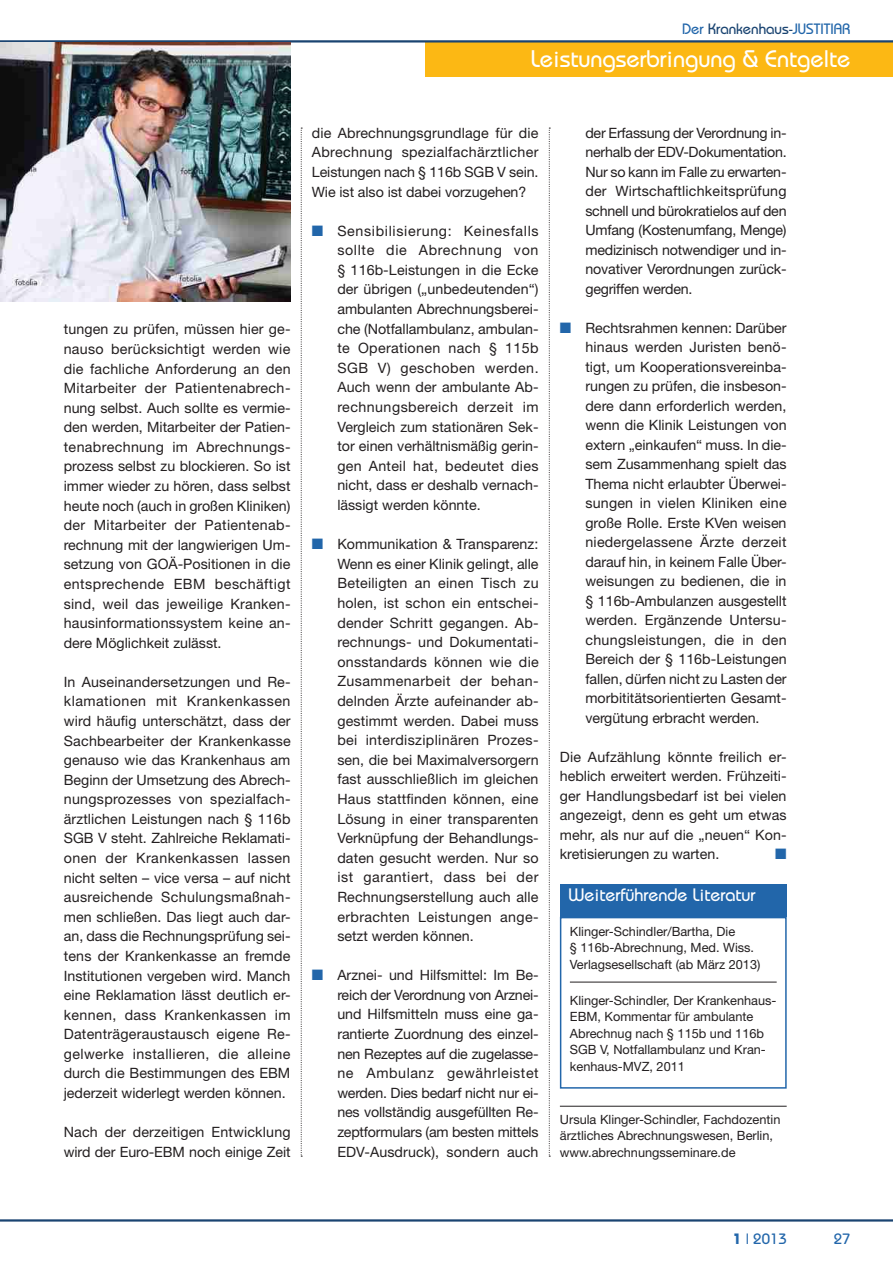
<style>
.page{position:relative;width:893px;height:1263px;background:#fff}
.page>*{position:absolute;margin:0;border:0;box-sizing:border-box;transform-origin:0 0}
.t1{font:500 24px "Bauhaus Std";color:#fff}
.Headline_Kasten{font:500 18px "Bauhaus Std";color:#fff}
.t2{font:500 15px "Bauhaus Std";color:#26a}
.Copy{font:15px "Zapf Dingbats Std";color:#26a}
.Einzug{font:14.25px/19.6px "Helvetica Neue LT Std";color:#231f20;text-align:justify}
.Copy-2{font:14.25px/19.6px "Helvetica Neue LT Std";color:#231f20;text-align:justify}
.Literatur_ohne_Linie{font:12.75px/16.5px "Helvetica Neue LT Std";color:#231f20}
.Kontakt_Autor{font:12.75px/16.5px "Helvetica Neue LT Std";color:#231f20}
.Literatur{font:12.75px/16.5px "Helvetica Neue LT Std";color:#231f20}
.s1{color:#1a4471}
.s2{color:#26a}
.s3{font-weight:700}
</style>
<div class="page">
<div style="left:425px;top:43px;width:468px;height:34px;background:#fcb814"></div>
<hr style="left:0;top:40px;width:893px;height:3px;background:#1a4471">
<hr style="left:0;top:1219px;width:893px;height:2px;background:#1a4471">
<hr style="left:570px;top:982px;width:207px;height:1px;background:#231f20">
<div style="left:560px;top:917px;width:227px;height:172px;border:2px solid #26a"></div>
<div style="left:560px;top:884px;width:227px;height:33px;background:#26a"></div>
<img style="left:0;top:43px;width:291px;height:258px">
<hr style="left:560px;top:1106px;width:227px;height:1px;background:#231f20">
<svg style="left:301px;top:128px;width:1px;height:1029px"></svg>
<svg style="left:549px;top:128px;width:1px;height:1029px"></svg>
<p class="t2" style="left:682px;top:20px;width:170px">Der <span class="s1">Krankenhaus-</span>JUSTITIAR</p>
<h1 class="t1" style="left:530px;top:44px;width:322px">Leistungserbringung &amp; Entgelte</h1>
<p class="Copy-2" style="left:64px;top:319px;width:228px">tungen zu prüfen, müssen hier ge&shy;nauso berücksichtigt werden wie die fachliche Anforderung an den Mitarbeiter der Patientenabrech&shy;nung selbst. Auch sollte es vermie&shy;den werden, Mitarbeiter der Patien&shy;tenabrechnung im Abrechnungs&shy;prozess selbst zu blockieren. So ist immer wieder zu hören, dass selbst heute noch (auch in großen Kliniken) der Mitarbeiter der Patientenab&shy;rechnung mit der langwierigen Um&shy;setzung von GOÄ-Positionen in die entsprechende EBM beschäftigt sind, weil das jeweilige Kranken&shy;hausinformationssystem keine an&shy;dere Möglichkeit zulässt.</p>
<p class="Copy-2" style="left:64px;top:672px;width:228px">In Auseinandersetzungen und Re&shy;klamationen mit Krankenkassen wird häufig unterschätzt, dass der Sachbearbeiter der Krankenkasse genauso wie das Krankenhaus am Beginn der Umsetzung des Abrech&shy;nungsprozesses von spezialfach&shy;ärztlichen Leistungen nach § 116b SGB V steht. Zahlreiche Reklamati&shy;onen der Krankenkassen lassen nicht selten – vice versa – auf nicht ausreichende Schulungsmaßnah&shy;men schließen. Das liegt auch dar&shy;an, dass die Rechnungsprüfung sei&shy;tens der Krankenkasse an fremde Institutionen vergeben wird. Manch eine Reklamation lässt deutlich er&shy;kennen, dass Krankenkassen im Datenträgeraustausch eigene Re&shy;gelwerke installieren, die alleine durch die Bestimmungen des EBM jederzeit widerlegt werden können.</p>
<p class="Copy-2" style="left:64px;top:1122px;width:228px">Nach der derzeitigen Entwicklung wird der Euro-EBM noch einige Zeit</p>
<p class="Copy-2" style="left:312px;top:123px;width:228px">die Abrechnungsgrundlage für die Abrechnung spezialfachärztlicher Leistungen nach § 116b SGB V sein.<br>Wie ist also ist dabei vorzugehen?</p>
<p class="Einzug" style="left:337px;top:221px;width:203px;text-indent:-26px"><span class="s2">■</span> Sensibilisierung: Keinesfalls sollte die Abrechnung von § 116b-Leistungen in die Ecke der übrigen („unbedeutenden“) ambulanten Abrechnungsberei&shy;che (Notfallambulanz, ambulan&shy;te Operationen nach § 115b SGB V) geschoben werden.<br>Auch wenn der ambulante Ab&shy;rechnungsbereich derzeit im Vergleich zum stationären Sek&shy;tor einen verhältnismäßig gerin&shy;gen Anteil hat, bedeutet dies nicht, dass er deshalb vernach&shy;lässigt werden könnte.</p>
<p class="Einzug" style="left:337px;top:534px;width:203px;text-indent:-26px"><span class="s2">■</span> Kommunikation &amp; Transparenz:<br>Wenn es einer Klinik gelingt, alle Beteiligten an einen Tisch zu holen, ist schon ein entschei&shy;dender Schritt gegangen. Ab&shy;rechnungs- und Dokumentati&shy;onsstandards können wie die Zusammenarbeit der behan&shy;delnden Ärzte aufeinander ab&shy;gestimmt werden. Dabei muss bei interdisziplinären Prozes&shy;sen, die bei Maximalversorgern fast ausschließlich im gleichen Haus stattfinden können, eine Lösung in einer transparenten Verknüpfung der Behandlungs&shy;daten gesucht werden. Nur so ist garantiert, dass bei der Rechnungserstellung auch alle erbrachten Leistungen ange&shy;setzt werden können.</p>
<p class="Einzug" style="left:337px;top:965px;width:203px;text-indent:-26px"><span class="s2">■</span> Arznei- und Hilfsmittel: Im Be&shy;reich der Verordnung von Arznei&shy;und Hilfsmitteln muss eine ga&shy;rantierte Zuordnung des einzel&shy;nen Rezeptes auf die zugelasse&shy;ne Ambulanz gewährleistet werden. Dies bedarf nicht nur ei&shy;nes vollständig ausgefüllten Re&shy;zeptformulars (am besten mittels EDV-Ausdruck), sondern auch</p>
<p class="Einzug" style="left:585px;top:123px;width:203px">der Erfassung der Verordnung in&shy;nerhalb der EDV-Dokumentation.<br>Nur so kann im Falle zu erwarten&shy;der Wirtschaftlichkeitsprüfung schnell und bürokratielos auf den Umfang (Kostenumfang, Menge) medizinisch notwendiger und in&shy;novativer Verordnungen zurück&shy;gegriffen werden.</p>
<p class="Einzug" style="left:585px;top:318px;width:203px;text-indent:-26px"><span class="s2">■</span> Rechtsrahmen kennen: Darüber hinaus werden Juristen benö&shy;tigt, um Kooperationsvereinba&shy;rungen zu prüfen, die insbeson&shy;dere dann erforderlich werden, wenn die Klinik Leistungen von extern „einkaufen“ muss. In die&shy;sem Zusammenhang spielt das Thema nicht erlaubter Überwei&shy;sungen in vielen Kliniken eine große Rolle. Erste KVen weisen niedergelassene Ärzte derzeit darauf hin, in keinem Falle Über&shy;weisungen zu bedienen, die in § 116b-Ambulanzen ausgestellt werden. Ergänzende Untersu&shy;chungsleistungen, die in den Bereich der § 116b-Leistungen fallen, dürfen nicht zu Lasten der morbititätsorientierten Gesamt&shy;vergütung erbracht werden.</p>
<p class="Copy-2" style="left:560px;top:747px;width:228px">Die Aufzählung könnte freilich er&shy;heblich erweitert werden. Frühzeiti&shy;ger Handlungsbedarf ist bei vielen angezeigt, denn es geht um etwas mehr, als nur auf die „neuen“ Kon&shy;kretisierungen zu warten.</p>
<p class="Copy" style="left:775px;top:847px;width:13px">■</p>
<p class="Headline_Kasten" style="left:568px;top:884px;width:189px">Weiterführende Literatur</p>
<p class="Literatur" style="left:570px;top:923px;width:192px">Klinger-Schindler/Bartha, Die<br>§ 116b-Abrechnung, Med. Wiss.<br>Verlagsesellschaft (ab März 2013)</p>
<p class="Literatur_ohne_Linie" style="left:570px;top:992px;width:208px">Klinger-Schindler, Der Krankenhaus-<br>EBM, Kommentar für ambulante<br>Abrechnug nach § 115b und 116b<br>SGB V, Notfallambulanz und Kran&shy;kenhaus-MVZ, 2011</p>
<p class="Kontakt_Autor" style="left:560px;top:1111px;width:222px">Ursula Klinger-Schindler, Fachdozentin ärztliches Abrechnungswesen, Berlin, www.abrechnungsseminare.de</p>
<p class="t2" style="left:733px;top:1229px;width:55px"><span class="s3">1</span> | 2013</p>
<p class="t2" style="left:834px;top:1229px;width:18px">27</p>
</div>
